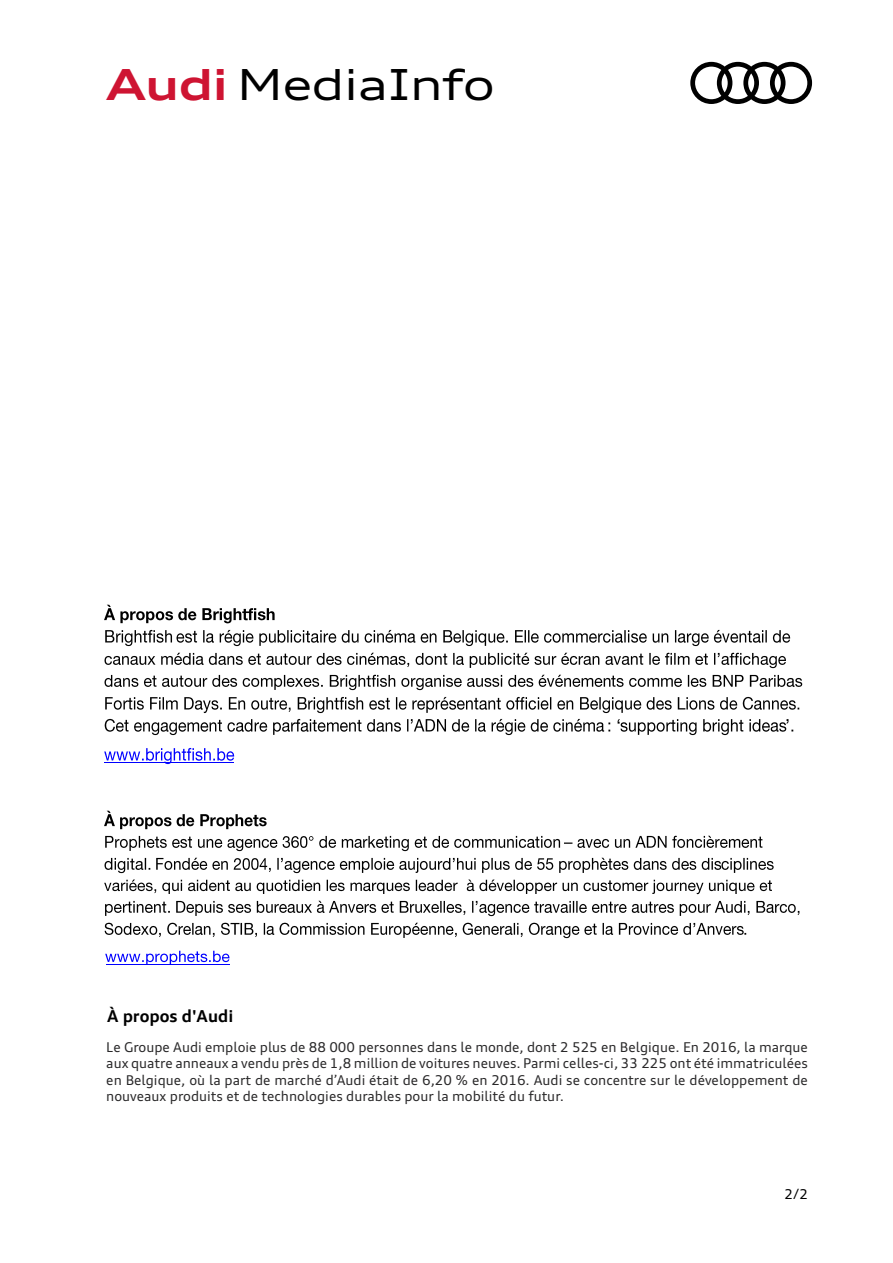
<style>
.page{position:relative;width:893px;height:1263px;background:#fff}
.page>*{position:absolute;margin:0;border:0;box-sizing:border-box;transform-origin:0 0}
.t1{font:expanded 42.75px "Audi Type";letter-spacing:-.015em;color:#000}
.t2{font:700 16.5px "Audi Type";color:#000}
.t3{font:13.5px/16.2px "Audi Type";color:#292829;text-align:justify}
.t4{font:13.5px "Audi Type";color:#000}
.s1{font-weight:700;color:#ce1432}
</style>
<div class="page">
<svg style="left:690px;top:62px;width:122px;height:42px"></svg>
<img style="left:104px;top:604px;width:171px;height:20px">
<img style="left:105px;top:629px;width:72px;height:17px">
<img style="left:177px;top:629px;width:614px;height:17px">
<img style="left:104px;top:652px;width:682px;height:16px">
<img style="left:104px;top:674px;width:507px;height:17px">
<img style="left:611px;top:674px;width:192px;height:13px">
<img style="left:105px;top:696px;width:695px;height:17px">
<img style="left:104px;top:718px;width:501px;height:17px">
<img style="left:608px;top:719px;width:178px;height:16px">
<img style="left:616px;top:719px;width:9px;height:16px">
<img style="left:786px;top:719px;width:3px;height:11px">
<img style="left:104px;top:747px;width:131px;height:17px">
<hr style="left:104px;top:762px;width:130px;height:1px;background:#00f">
<img style="left:105px;top:810px;width:162px;height:20px">
<img style="left:105px;top:835px;width:460px;height:16px">
<img style="left:565px;top:842px;width:8px;height:2px">
<img style="left:577px;top:835px;width:186px;height:13px">
<img style="left:105px;top:857px;width:46px;height:16px">
<img style="left:156px;top:857px;width:565px;height:16px">
<img style="left:721px;top:857px;width:53px;height:16px">
<img style="left:105px;top:879px;width:667px;height:16px">
<img style="left:105px;top:900px;width:65px;height:16px">
<img style="left:176px;top:900px;width:624px;height:16px">
<img style="left:105px;top:922px;width:352px;height:16px">
<img style="left:462px;top:922px;width:281px;height:16px">
<img style="left:743px;top:927px;width:4px;height:8px">
<img style="left:106px;top:950px;width:124px;height:14px">
<hr style="left:106px;top:964px;width:124px;height:1px;background:#00f">
<h1 class="t1" style="left:106px;top:58px;width:390px"><span class="s1">Audi</span> MediaInfo</h1>
<p class="t2" style="left:107px;top:1006px;width:128px">À propos d'Audi</p>
<p class="t3" style="left:106px;top:1039px;width:703px">Le Groupe Audi emploie plus de 88 000 personnes dans le monde, dont 2 525 en Belgique. En 2016, la marque aux quatre anneaux a vendu près de 1,8 million de voitures neuves. Parmi celles-ci, 33 225 ont été immatriculées en Belgique, où la part de marché d’Audi était de 6,20 % en 2016. Audi se concentre sur le développement de nouveaux produits et de technologies durables pour la mobilité du futur.</p>
<p class="t4" style="left:785px;top:1186px;width:25px">2/2</p>
</div>
